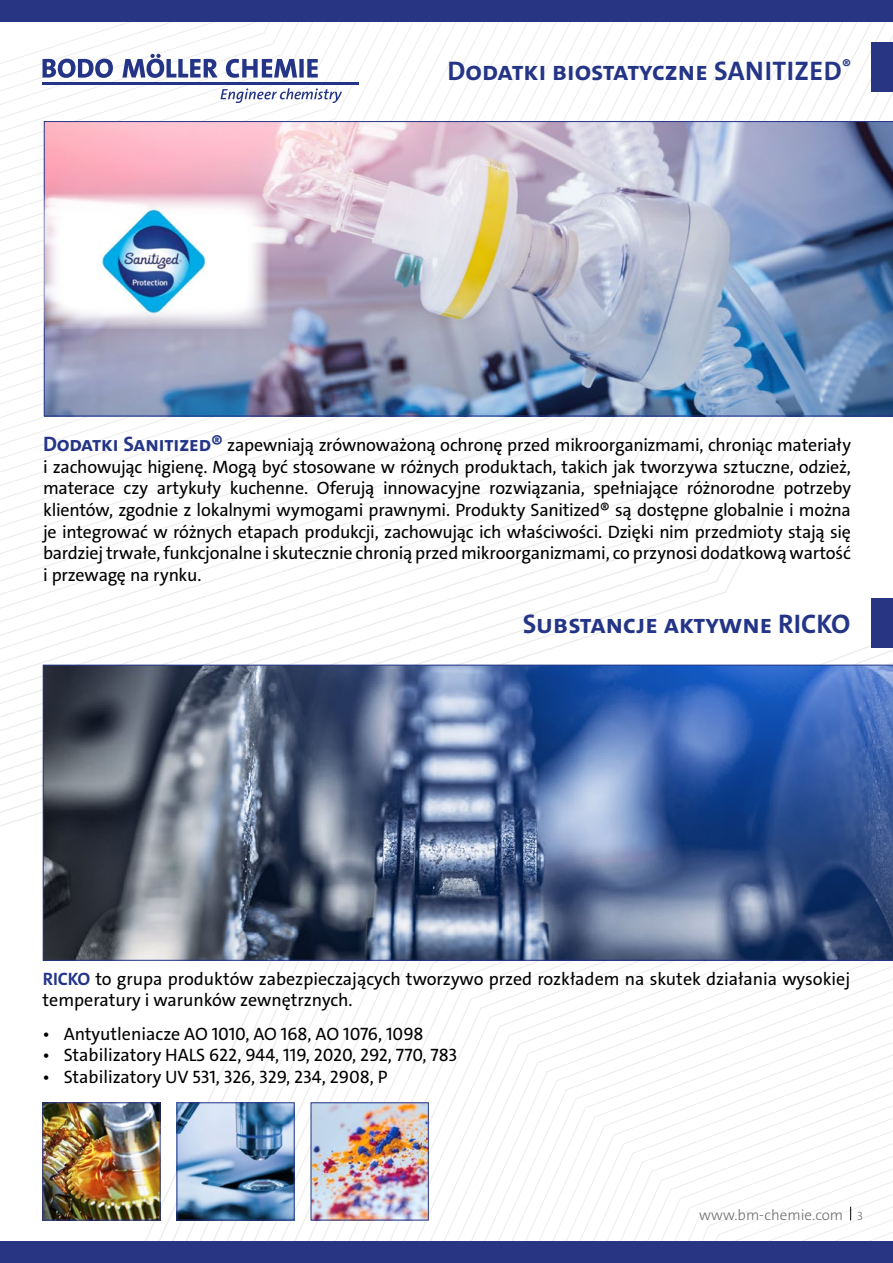
<style>
.page{position:relative;width:893px;height:1263px;background:#fff}
.page>*{position:absolute;margin:0;border:0;box-sizing:border-box;transform-origin:0 0}
.t1{font:700 27px "The Sans E4 s";color:#243587}
.t2{font:18px/21.6px "The Sans E4 s";color:#000;text-align:justify}
.t3{font:300 15px "The Sans E4 s";color:#706f6f}
.s1{font-weight:700;font-size:21px;color:#243587}
.s2{font-weight:700;color:#243587}
.s3{font-size:12px}
</style>
<div class="page">
<svg style="left:465px;top:965px;width:428px;height:277px"></svg>
<svg style="left:474px;top:975px;width:419px;height:267px"></svg>
<svg style="left:484px;top:986px;width:409px;height:256px"></svg>
<svg style="left:494px;top:997px;width:399px;height:245px"></svg>
<svg style="left:504px;top:1007px;width:389px;height:235px"></svg>
<svg style="left:514px;top:1018px;width:379px;height:224px"></svg>
<svg style="left:523px;top:1029px;width:370px;height:213px"></svg>
<svg style="left:533px;top:1039px;width:360px;height:203px"></svg>
<svg style="left:543px;top:1050px;width:350px;height:192px"></svg>
<svg style="left:553px;top:1061px;width:340px;height:181px"></svg>
<svg style="left:563px;top:1071px;width:330px;height:171px"></svg>
<svg style="left:573px;top:1082px;width:320px;height:160px"></svg>
<svg style="left:582px;top:1092px;width:311px;height:150px"></svg>
<svg style="left:592px;top:1103px;width:301px;height:139px"></svg>
<svg style="left:0;top:21px;width:663px;height:405px"></svg>
<svg style="left:0;top:21px;width:482px;height:153px"></svg>
<div style="left:0;top:0;width:893px;height:21px;background:#283583"></div>
<div style="left:0;top:1242px;width:893px;height:21px;background:#283583"></div>
<div style="left:872px;top:43px;width:21px;height:49px;background:#283583"></div>
<div style="left:872px;top:598px;width:21px;height:49px;background:#283583"></div>
<svg style="left:43px;top:54px;width:275px;height:24px"></svg>
<hr style="left:43px;top:82px;width:316px;height:2px;background:#243587">
<svg style="left:221px;top:88px;width:121px;height:15px"></svg>
<img style="left:43px;top:665px;width:850px;height:296px">
<img style="left:44px;top:1104px;width:114px;height:114px">
<div style="left:42px;top:1102px;width:118px;height:118px;border:1px solid #243587"></div>
<img style="left:179px;top:1104px;width:114px;height:114px">
<div style="left:177px;top:1102px;width:118px;height:118px;border:1px solid #243587"></div>
<img style="left:313px;top:1104px;width:114px;height:114px">
<div style="left:311px;top:1102px;width:118px;height:118px;border:1px solid #243587"></div>
<svg style="left:602px;top:1114px;width:291px;height:128px"></svg>
<img style="left:44px;top:121px;width:849px;height:295px">
<img style="left:38px;top:194px;width:231px;height:135px">
<h1 class="t1" style="left:448px;top:54px;width:405px">Dodatki biostatyczne SANITIZED<sup>®</sup></h1>
<p class="t2" style="left:43px;top:434px;width:809px"><span class="s1">Dodatki Sanitized®</span> zapewniają zrównoważoną ochronę przed mikroorganizmami, chroniąc materiały i zachowując higienę. Mogą być stosowane w różnych produktach, takich jak tworzywa sztuczne, odzież, materace czy artykuły kuchenne. Oferują innowacyjne rozwiązania, spełniające różnorodne potrzeby klientów, zgodnie z lokalnymi wymogami prawnymi. Produkty Sanitized® są dostępne globalnie i można je integrować w różnych etapach produkcji, zachowując ich właściwości. Dzięki nim przedmioty stają się bardziej trwałe, funkcjonalne i skutecznie chronią przed mikroorganizmami, co przynosi dodatkową wartość i przewagę na rynku.</p>
<h1 class="t1" style="left:523px;top:607px;width:329px">Substancje aktywne RICKO</h1>
<p class="t2" style="left:43px;top:968px;width:809px"><span class="s2">RICKO</span> to grupa produktów zabezpieczających tworzywo przed rozkładem na skutek działania wysokiej temperatury i warunków zewnętrznych.</p>
<p class="t2" style="left:42px;top:1023px;width:383px">• Antyutleniacze AO 1010, AO 168, AO 1076, 1098</p>
<p class="t2" style="left:42px;top:1044px;width:416px">• Stabilizatory HALS 622, 944, 119, 2020, 292, 770, 783</p>
<p class="t2" style="left:42px;top:1066px;width:347px">• Stabilizatory UV 531, 326, 329, 234, 2908, P</p>
<p class="t3" style="left:699px;top:1205px;width:166px">www.bm-chemie.com <span class="s3">3</span></p>
</div>
